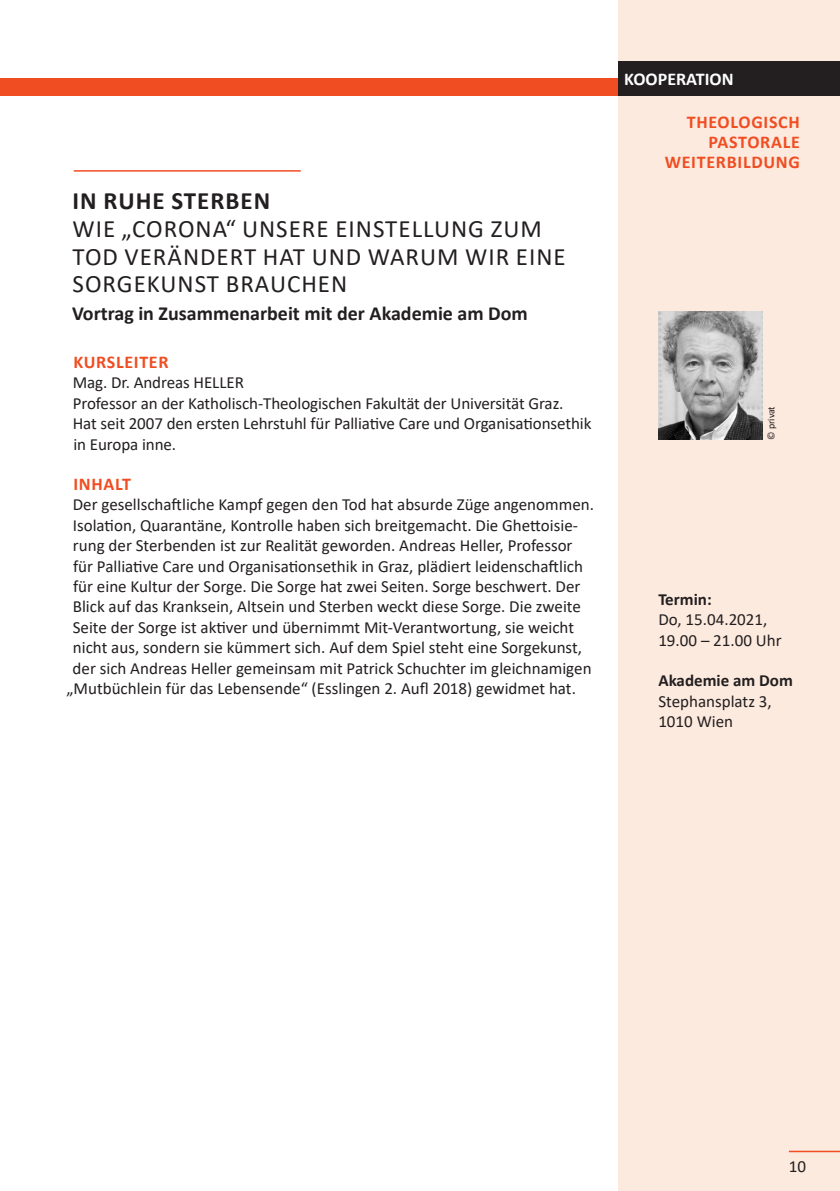
<style>
.page{position:relative;width:840px;height:1191px;background:#fff}
.page>*{position:absolute;margin:0;border:0;box-sizing:border-box;transform-origin:0 0}
.t1{font:25px/27.6px "Calibri";letter-spacing:.04em;color:#231f20}
.t2{font:700 25px "Calibri";letter-spacing:.04em;color:#231f20}
.t3{font:700 20px "Calibri";color:#231f20}
.t4{font:700 18px/20px "Calibri";letter-spacing:.04em;color:#f04d22;text-align:right}
.t5{font:700 18px "Calibri";color:#fff}
.t6{font:17px/20.4px "Calibri";color:#231f20}
.t7{font:700 17px "Calibri";color:#231f20}
.t8{font:10px "Calibri";letter-spacing:-.01em;color:#231f20}
</style>
<div class="page">
<div style="left:0;top:78px;width:624px;height:17px;background:#f04d22"></div>
<hr style="left:74px;top:170px;width:226px;height:2px;background:#f04d22">
<div style="left:618px;top:0;width:221px;height:1191px;background:#fdeade"></div>
<hr style="left:788px;top:1150px;width:51px;height:2px;background:#f04d22">
<div style="left:618px;top:61px;width:221px;height:34px;background:#231f20"></div>
<img style="left:658px;top:312px;width:104px;height:127px">
<h1 class="t2" style="left:72px;top:183px;width:199px">IN RUHE STERBEN</h1>
<h1 class="t1" style="left:72px;top:214px;width:494px">WIE „CORONA“ UNSERE EINSTELLUNG ZUM<br>TOD VERÄNDERT HAT UND WARUM WIR EINE<br>SORGEKUNST BRAUCHEN</h1>
<p class="t3" style="left:72px;top:299px;width:457px">Vortrag in Zusammenarbeit mit der Akademie am Dom</p>
<p class="t4" style="left:73px;top:352px;width:97px">KURSLEITER</p>
<p class="t6" style="left:73px;top:372px;width:520px">Mag. Dr. Andreas HELLER<br>Professor an der Katholisch-Theologischen Fakultät der Universität Graz.<br>Hat seit 2007 den ersten Lehrstuhl für Palliative Care und Organisationsethik in Europa inne.</p>
<p class="t4" style="left:73px;top:474px;width:59px">INHALT</p>
<p class="t6" style="left:73px;top:494px;width:522px">Der gesellschaftliche Kampf gegen den Tod hat absurde Züge angenommen.</p>
<p class="t6" style="left:73px;top:514px;width:506px">Isolation, Quarantäne, Kontrolle haben sich breitgemacht. Die Ghettoisie-</p>
<p class="t6" style="left:73px;top:535px;width:501px">rung der Sterbenden ist zur Realität geworden. Andreas Heller, Professor</p>
<p class="t6" style="left:73px;top:555px;width:511px">für Palliative Care und Organisationsethik in Graz, plädiert leidenschaftlich</p>
<p class="t6" style="left:73px;top:576px;width:508px">für eine Kultur der Sorge. Die Sorge hat zwei Seiten. Sorge beschwert. Der</p>
<p class="t6" style="left:73px;top:596px;width:509px">Blick auf das Kranksein, Altsein und Sterben weckt diese Sorge. Die zweite</p>
<p class="t6" style="left:73px;top:616px;width:502px">Seite der Sorge ist aktiver und übernimmt Mit-Verantwortung, sie weicht</p>
<p class="t6" style="left:73px;top:637px;width:510px">nicht aus, sondern sie kümmert sich. Auf dem Spiel steht eine Sorgekunst,</p>
<p class="t6" style="left:73px;top:657px;width:520px">der sich Andreas Heller gemeinsam mit Patrick Schuchter im gleichnamigen</p>
<p class="t6" style="left:66px;top:678px;width:510px">„Mutbüchlein für das Lebensende“ (Esslingen 2. Aufl 2018) gewidmet hat.</p>
<p class="t5" style="left:624px;top:66px;width:111px">KOOPERATION</p>
<p class="t4" style="left:664px;top:111px;width:137px">THEOLOGISCH<br>PASTORALE<br>WEITERBILDUNG</p>
<p class="t8" style="left:763px;top:439px;width:35px;rotate:-90deg">© privat</p>
<p class="t7" style="left:658px;top:587px;width:55px">Termin:</p>
<p class="t6" style="left:658px;top:609px;width:125px">Do, 15.04.2021,<br>19.00 – 21.00 Uhr</p>
<p class="t7" style="left:658px;top:669px;width:136px">Akademie am Dom</p>
<p class="t6" style="left:658px;top:690px;width:115px">Stephansplatz 3,<br>1010 Wien</p>
<p class="t6" style="left:788px;top:1155px;width:19px">10</p>
</div>
